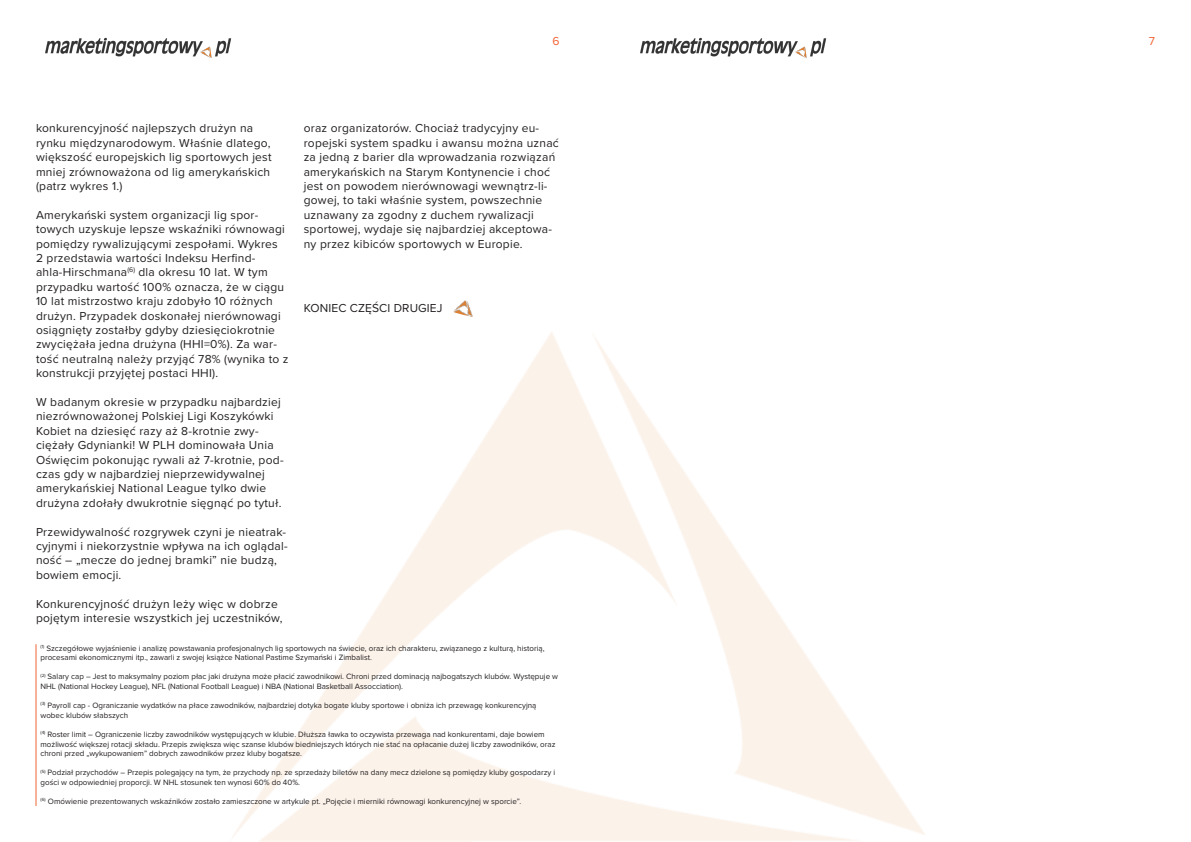
<style>
.page{position:relative;width:1191px;height:842px;background:#fff}
.page>*{position:absolute;margin:0;border:0;box-sizing:border-box;transform-origin:0 0}
.Running_Copy{font:12px/14.4px "Proxima Nova";letter-spacing:.02em;color:#231f20}
.t1{font:12px "Proxima Nova";color:#f26537}
.t2{font:8px/9.6px "Proxima Nova";color:#231f20}
</style>
<div class="page">
<img style="left:640px;top:37px;width:187px;height:21px">
<img style="left:45px;top:37px;width:187px;height:21px">
<hr style="left:36px;top:644px;width:1px;height:162px;background:#f26537">
<img style="left:453px;top:300px;width:20px;height:17px">
<p class="t1" style="left:552px;top:33px;width:9px">6</p>
<p class="t1" style="left:1148px;top:33px;width:8px">7</p>
<p class="Running_Copy" style="left:36px;top:121px;width:237px">konkurencyjność najlepszych drużyn na rynku międzynarodowym. Właśnie dlatego, większość europejskich lig sportowych jest mniej zrównoważona od lig amerykańskich (patrz wykres 1.)</p>
<p class="Running_Copy" style="left:36px;top:207px;width:254px">Amerykański system organizacji lig spor&shy;towych uzyskuje lepsze wskaźniki równowagi pomiędzy rywalizującymi zespołami. Wykres<br>2 przedstawia wartości Indeksu Herfind&shy;ahla-Hirschmana<sup>(6)</sup> dla okresu 10 lat. W tym przypadku wartość 100% oznacza, że w ciągu 10 lat mistrzostwo kraju zdobyło 10 różnych drużyn. Przypadek doskonałej nierównowagi osiągnięty zostałby gdyby dziesięciokrotnie zwyciężała jedna drużyna (HHI=0%). Za war&shy;tość neutralną należy przyjąć 78% (wynika to z konstrukcji przyjętej postaci HHI).</p>
<p class="Running_Copy" style="left:36px;top:394px;width:249px">W badanym okresie w przypadku najbardziej niezrównoważonej Polskiej Ligi Koszykówki Kobiet na dziesięć razy aż 8-krotnie zwy&shy;ciężały Gdynianki! W PLH dominowała Unia Oświęcim pokonując rywali aż 7-krotnie, pod&shy;czas gdy w najbardziej nieprzewidywalnej amerykańskiej National League tylko dwie drużyna zdołały dwukrotnie sięgnąć po tytuł.</p>
<p class="Running_Copy" style="left:36px;top:524px;width:253px">Przewidywalność rozgrywek czyni je nieatrak&shy;cyjnymi i niekorzystnie wpływa na ich oglądal&shy;ność – „mecze do jednej bramki” nie budzą, bowiem emocji.</p>
<p class="Running_Copy" style="left:36px;top:596px;width:248px">Konkurencyjność drużyn leży więc w dobrze pojętym interesie wszystkich jej uczestników,</p>
<p class="Running_Copy" style="left:304px;top:121px;width:257px">oraz organizatorów. Chociaż tradycyjny eu&shy;ropejski system spadku i awansu można uznać za jedną z barier dla wprowadzania rozwiązań amerykańskich na Starym Kontynencie i choć jest on powodem nierównowagi wewnątrz-li&shy;gowej, to taki właśnie system, powszechnie uznawany za zgodny z duchem rywalizacji sportowej, wydaje się najbardziej akceptowa&shy;ny przez kibiców sportowych w Europie.</p>
<p class="Running_Copy" style="left:304px;top:300px;width:140px">KONIEC CZĘŚCI DRUGIEJ</p>
<p class="t2" style="left:40px;top:643px;width:505px"><sup>(1)</sup> Szczegółowe wyjaśnienie i analizę powstawania profesjonalnych lig sportowych na świecie, oraz ich charakteru, związanego z kulturą, historią, procesami ekonomicznymi itp., zawarli z swojej książce National Pastime Szymański i Zimbalist.</p>
<p class="t2" style="left:40px;top:671px;width:519px"><sup>(2)</sup> Salary cap – Jest to maksymalny poziom płac jaki drużyna może płacić zawodnikowi. Chroni przed dominacją najbogatszych klubów. Występuje w<br>NHL (National Hockey League), NFL (National Football League) i NBA (National Basketball Assocciation).</p>
<p class="t2" style="left:40px;top:700px;width:497px"><sup>(3)</sup> Payroll cap - Ograniczanie wydatków na płace zawodników, najbardziej dotyka bogate kluby sportowe i obniża ich przewagę konkurencyjną wobec klubów słabszych</p>
<p class="t2" style="left:40px;top:729px;width:516px"><sup>(4)</sup> Roster limit – Ograniczenie liczby zawodników występujących w klubie. Dłuższa ławka to oczywista przewaga nad konkurentami, daje bowiem możliwość większej rotacji składu. Przepis zwiększa więc szanse klubów biedniejszych których nie stać na opłacanie dużej liczby zawodników, oraz chroni przed „wykupowaniem” dobrych zawodników przez kluby bogatsze.</p>
<p class="t2" style="left:40px;top:767px;width:516px"><sup>(5)</sup> Podział przychodów – Przepis polegający na tym, że przychody np. ze sprzedaży biletów na dany mecz dzielone są pomiędzy kluby gospodarzy i gości w odpowiedniej proporcji. W NHL stosunek ten wynosi 60% do 40%.</p>
<p class="t2" style="left:40px;top:796px;width:482px"><sup>(6)</sup> Omówienie prezentowanych wskaźników zostało zamieszczone w artykule pt. „Pojęcie i mierniki równowagi konkurencyjnej w sporcie”.</p>
</div>
